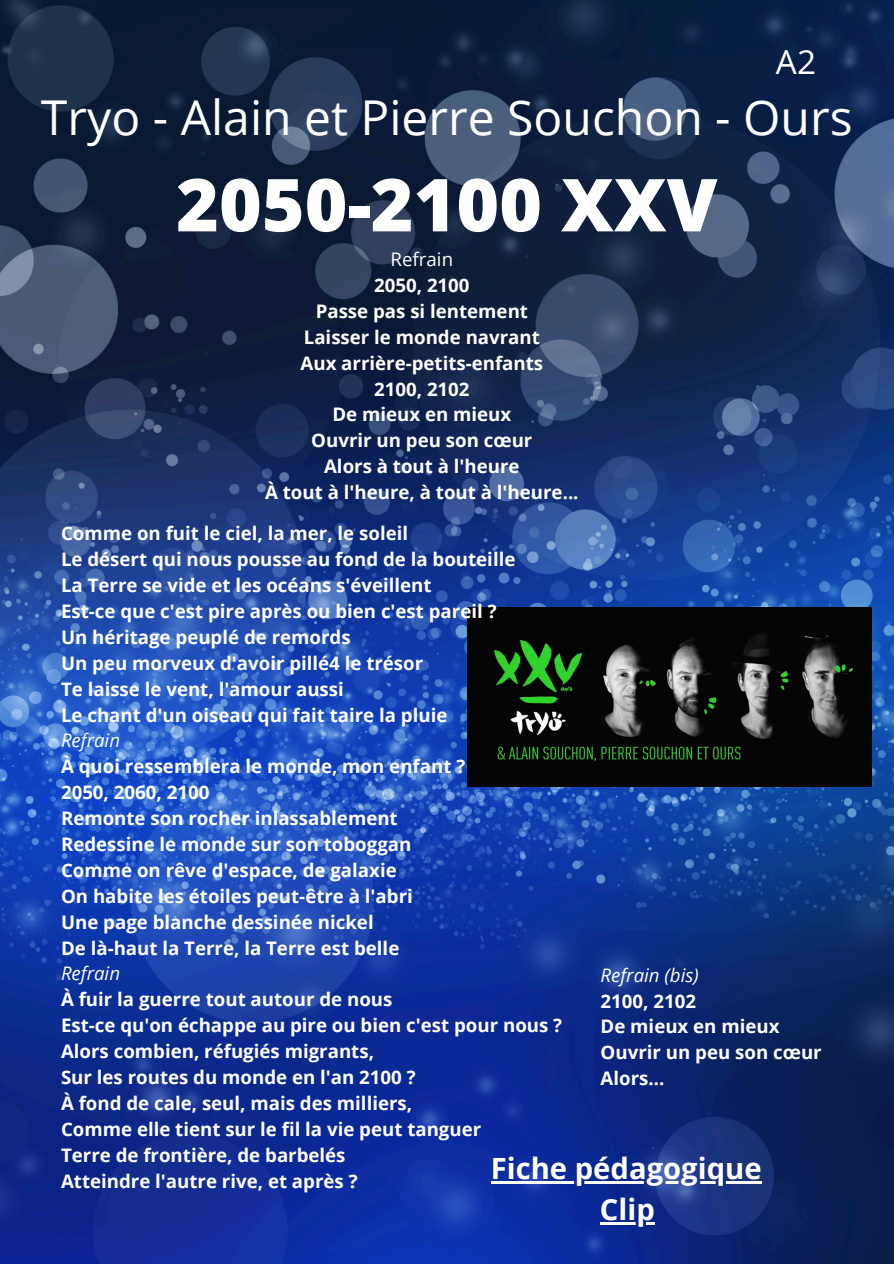
<style>
.page{position:relative;width:894px;height:1264px;background:#fff}
.page>*{position:absolute;margin:0;border:0;box-sizing:border-box;transform-origin:0 0}
.t1{font:800 73.05px "Open Sans";color:#fff}
.t2{font:48px "Open Sans";color:#fff}
.t3{font:33.3px "Open Sans";color:#fff}
.t4{font:700 29.25px "Open Sans";color:#fff}
.t5{font:700 18.6px "Open Sans";color:#fff}
.t6{font:italic 18.6px "Open Sans";color:#fff}
.t7{font:18.6px "Open Sans";color:#fff}
</style>
<div class="page">
<img style="left:0;top:0;width:893px;height:1263px">
<img style="left:467px;top:607px;width:404px;height:179px">
<hr style="left:599px;top:1222px;width:55px;height:2px;background:#fff">
<hr style="left:490px;top:1181px;width:271px;height:2px;background:#fff">
<h2 class="t3" style="left:775px;top:38px;width:41px">A2</h2>
<p class="t2" style="left:41px;top:84px;width:812px">Tryo - Alain et Pierre Souchon - Ours</p>
<h3 class="t1" style="left:176px;top:153px;width:542px">2050-2100 XXV</h3>
<h1 class="t7" style="left:390px;top:246px;width:64px">Refrain</h1>
<p class="t5" style="left:374px;top:272px;width:97px">2050, 2100</p>
<p class="t5" style="left:315px;top:298px;width:214px">Passe pas si lentement</p>
<p class="t5" style="left:304px;top:324px;width:237px">Laisser le monde navrant</p>
<p class="t5" style="left:300px;top:350px;width:244px">Aux arrière-petits-enfants</p>
<p class="t5" style="left:374px;top:375px;width:97px">2100, 2102</p>
<p class="t5" style="left:332px;top:401px;width:180px">De mieux en mieux</p>
<p class="t5" style="left:311px;top:427px;width:222px">Ouvrir un peu son cœur</p>
<p class="t5" style="left:324px;top:453px;width:197px">Alors à tout à l'heure</p>
<p class="t5" style="left:265px;top:479px;width:315px">À tout à l'heure, à tout à l'heure...</p>
<p class="t5" style="left:61px;top:520px;width:348px">Comme on fuit le ciel, la mer, le soleil</p>
<p class="t5" style="left:61px;top:546px;width:456px">Le désert qui nous pousse au fond de la bouteille</p>
<p class="t5" style="left:61px;top:572px;width:372px">La Terre se vide et les océans s'éveillent</p>
<p class="t5" style="left:61px;top:598px;width:437px">Est-ce que c'est pire après ou bien c'est pareil ?</p>
<p class="t5" style="left:61px;top:624px;width:291px">Un héritage peuplé de remords</p>
<p class="t5" style="left:61px;top:650px;width:363px">Un peu morveux d'avoir pillé4 le trésor</p>
<p class="t5" style="left:61px;top:675px;width:284px">Te laisse le vent, l'amour aussi</p>
<p class="t5" style="left:61px;top:701px;width:388px">Le chant d'un oiseau qui fait taire la pluie</p>
<p class="t6" style="left:61px;top:727px;width:61px">Refrain</p>
<p class="t5" style="left:61px;top:753px;width:405px">À quoi ressemblera le monde, mon enfant ?</p>
<p class="t5" style="left:61px;top:779px;width:150px">2050, 2060, 2100</p>
<p class="t5" style="left:61px;top:805px;width:338px">Remonte son rocher inlassablement</p>
<p class="t5" style="left:61px;top:831px;width:352px">Redessine le monde sur son toboggan</p>
<p class="t5" style="left:61px;top:857px;width:337px">Comme on rêve d'espace, de galaxie</p>
<p class="t5" style="left:61px;top:882px;width:353px">On habite les étoiles peut-être à l'abri</p>
<p class="t5" style="left:61px;top:908px;width:314px">Une page blanche dessinée nickel</p>
<p class="t5" style="left:61px;top:934px;width:340px">De là-haut la Terre, la Terre est belle</p>
<p class="t6" style="left:61px;top:960px;width:61px">Refrain</p>
<p class="t5" style="left:61px;top:986px;width:333px">À fuir la guerre tout autour de nous</p>
<p class="t5" style="left:61px;top:1012px;width:502px">Est-ce qu'on échappe au pire ou bien c'est pour nous ?</p>
<p class="t5" style="left:61px;top:1038px;width:314px">Alors combien, réfugiés migrants,</p>
<p class="t5" style="left:61px;top:1064px;width:356px">Sur les routes du monde en l'an 2100 ?</p>
<p class="t5" style="left:61px;top:1089px;width:352px">À fond de cale, seul, mais des milliers,</p>
<p class="t5" style="left:61px;top:1115px;width:421px">Comme elle tient sur le fil la vie peut tanguer</p>
<p class="t5" style="left:61px;top:1141px;width:286px">Terre de frontière, de barbelés</p>
<p class="t5" style="left:61px;top:1167px;width:298px">Atteindre l'autre rive, et après ?</p>
<p class="t6" style="left:600px;top:961px;width:100px">Refrain (bis)</p>
<p class="t5" style="left:600px;top:987px;width:97px">2100, 2102</p>
<p class="t5" style="left:600px;top:1013px;width:180px">De mieux en mieux</p>
<p class="t5" style="left:600px;top:1039px;width:222px">Ouvrir un peu son cœur</p>
<p class="t5" style="left:600px;top:1065px;width:65px">Alors...</p>
<p class="t4" style="left:490px;top:1147px;width:272px">Fiche pédagogique</p>
<p class="t4" style="left:599px;top:1188px;width:56px">Clip</p>
</div>
